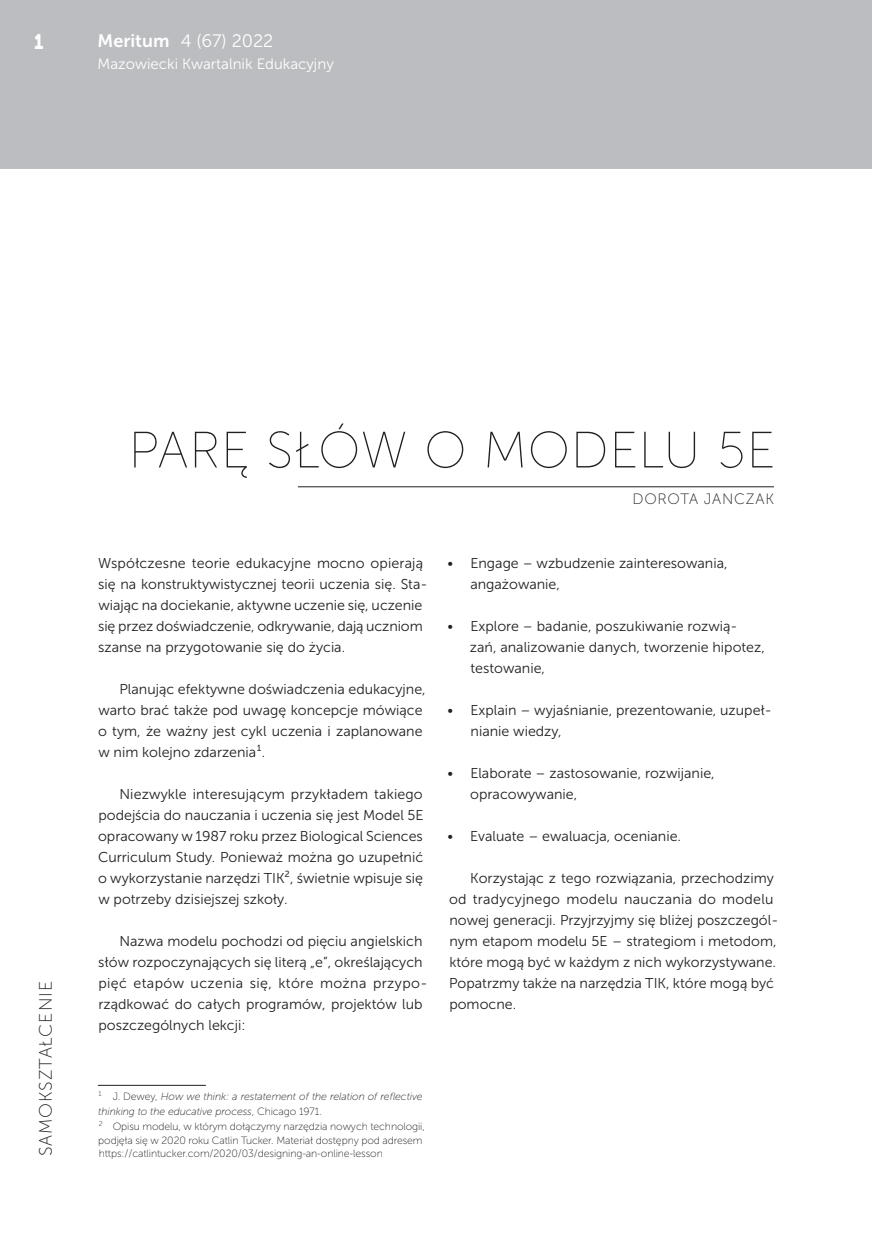
<style>
.page{position:relative;width:872px;height:1234px;background:#fff}
.page>*{position:absolute;margin:0;border:0;box-sizing:border-box;transform-origin:0 0}
.t1{font:300 51px "Museo Sans Display";letter-spacing:.05em;color:#231f20}
.t2{font:21px "Museo Sans 900";color:#fff;scale:.8 1}
.t3{font:18px "Museo Sans 300";color:#fff}
.t4{font:18px "Museo Sans 100";letter-spacing:.05em;color:#231f20}
.t5{font:15px "Museo Sans 300";color:#fff}
.t6{font:15px "Museo Sans 100";letter-spacing:.05em;color:#231f20}
.t7{font:14.25px/21px "Museo Sans 300";color:#231f20}
.t8{font:italic 10.5px/15px "Museo Sans 100";letter-spacing:-.01em;color:#231f20}
.t9{font:10.5px/13.5px "Museo Sans 100";letter-spacing:-.01em;color:#231f20}
.s1{font-family:"Museo Sans 700"}
.s2{font-style:normal}
</style>
<div class="page">
<div style="left:0;top:0;width:872px;height:169px;background:#bcbdc0"></div>
<hr style="left:298px;top:486px;width:476px;height:1px;background:#231f20">
<hr style="left:98px;top:1084px;width:108px;height:1px;background:#231f20">
<h2 class="t2" style="left:34px;top:29px;width:13px">1</h2>
<p class="t3" style="left:98px;top:31px;width:177px"><span class="s1">Meritum</span> 4 (67) 2022</p>
<p class="t5" style="left:98px;top:56px;width:238px">Mazowiecki Kwartalnik Edukacyjny</p>
<p class="t4" style="left:36px;top:1156px;width:177px;rotate:-90deg">SAMOKSZTAŁCENIE</p>
<h1 class="t1" style="left:129px;top:422px;width:646px">PARĘ SŁÓW O MODELU 5E</h1>
<p class="t6" style="left:632px;top:491px;width:143px">DOROTA JANCZAK</p>
<p class="t7" style="left:98px;top:552px;width:331px">Współczesne teorie edukacyjne mocno opierają się na konstruktywistycznej teorii uczenia się. Sta&shy;wiając na dociekanie, aktywne uczenie się, uczenie się przez doświadczenie, odkrywanie, dają uczniom szanse na przygotowanie się do życia.</p>
<p class="t7" style="left:98px;top:678px;width:329px;text-indent:21px">Planując efektywne doświadczenia edukacyjne, warto brać także pod uwagę koncepcje mówiące o tym, że ważny jest cykl uczenia i zaplanowane w nim kolejno zdarzenia1.</p>
<p class="t7" style="left:98px;top:783px;width:327px;text-align:justify;text-indent:21px">Niezwykle interesującym przykładem takiego podejścia do nauczania i uczenia się jest Model 5E opracowany w 1987 roku przez Biological Sciences Curriculum Study. Ponieważ można go uzupełnić o wykorzystanie narzędzi TIK2, świetnie wpisuje się w potrzeby dzisiejszej szkoły.</p>
<p class="t7" style="left:98px;top:930px;width:331px;text-indent:21px">Nazwa modelu pochodzi od pięciu angielskich słów rozpoczynających się literą „e”, określających pięć etapów uczenia się, które można przypo&shy;rządkować do całych programów, projektów lub poszczególnych lekcji:</p>
<p class="t7" style="left:470px;top:552px;width:259px;text-indent:-23px">• Engage – wzbudzenie zainteresowania, angażowanie,</p>
<p class="t7" style="left:470px;top:615px;width:296px;text-indent:-22px">• Explore – badanie, poszukiwanie rozwią&shy;zań, analizowanie danych, tworzenie hipotez, testowanie,</p>
<p class="t7" style="left:470px;top:699px;width:303px;text-indent:-23px">• Explain – wyjaśnianie, prezentowanie, uzupeł&shy;nianie wiedzy,</p>
<p class="t7" style="left:470px;top:762px;width:246px;text-indent:-23px">• Elaborate – zastosowanie, rozwijanie, opracowywanie,</p>
<p class="t7" style="left:447px;top:825px;width:235px">• Evaluate – ewaluacja, ocenianie.</p>
<p class="t7" style="left:449px;top:867px;width:331px;text-indent:21px">Korzystając z tego rozwiązania, przechodzimy od tradycyjnego modelu nauczania do modelu nowej generacji. Przyjrzyjmy się bliżej poszczegól&shy;nym etapom modelu 5E – strategiom i metodom, które mogą być w każdym z nich wykorzystywane.<br>Popatrzmy także na narzędzia TIK, które mogą być pomocne.</p>
<p class="t8" style="left:98px;top:1089px;width:328px"><sup>1</sup> <span class="s2">J. Dewey,</span> How we think: a restatement of the relation of reflective thinking to the educative process<span class="s2">, Chicago 1971.<br></span><sup>2</sup> <span class="s2">Opisu modelu, w którym dołączymy narzędzia nowych technologii,</span></p>
<p class="t9" style="left:98px;top:1133px;width:326px">podjęła się w 2020 roku Catlin Tucker. Materiał dostępny pod adresem https://catlintucker.com/2020/03/designing-an-online-lesson</p>
</div>
